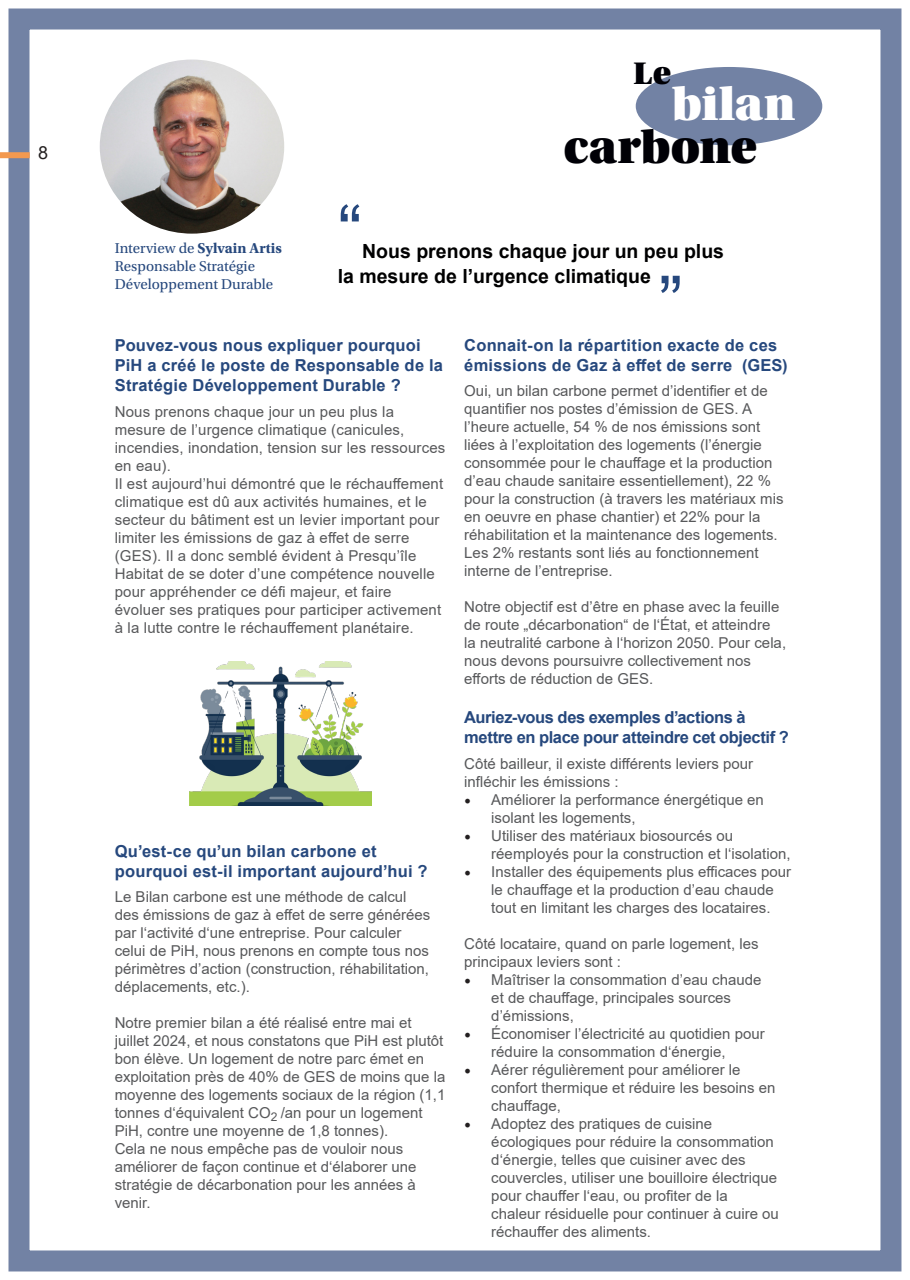
<style>
.page{position:relative;width:910px;height:1280px;background:#fff}
.page>*{position:absolute;margin:0;border:0;box-sizing:border-box;transform-origin:0 0}
.t1{font:73.5px "Arial";color:#26487d}
.Détails_de_la_page{font:48px "Utopia Std Black Headline";letter-spacing:-.005em;color:#000006}
.Détails_de_la_page-2{font:48px "Utopia Std Black Headline";color:#fff}
.Détails_de_la_page-3{font:33px "Utopia Std Black Headline";color:#000006}
.t2{font:700 19.5px/25.5px "Arial";color:#000001}
.t3{font:18px "Arial";color:#231f20}
.Détails_de_la_page-4{font:700 16.5px/19.8px "Arial";letter-spacing:.015em;color:#26487d}
.Détails_de_la_page-5{font:700 16.5px/19.8px "Arial";letter-spacing:-.025em;color:#26487d}
.t4{font:15px/18px "Arial";color:#57585a}
.Corps_de_texte{font:15px "Utopia Std";color:#26487d}
.Corps_de_texte-2{font:700 15px "Utopia Std";color:#26487d}
.s1{font-weight:400}
.s2{font-family:"Minion Pro";font-size:18px;color:#231f20}
</style>
<div class="page">
<div style="left:9px;top:9px;width:892px;height:1262px;border:21px solid #7282a4"></div>
<img style="left:100px;top:60px;width:184px;height:174px">
<div style="left:636px;top:67px;width:186px;height:78px;background:#7282a4;border-radius:50%"></div>
<img style="left:189px;top:661px;width:182px;height:144px">
<div style="left:0;top:152px;width:30px;height:6px;background:#f3994f"></div>
<p class="t3" style="left:38px;top:140px;width:12px">8</p>
<p class="Détails_de_la_page-3" style="left:633px;top:56px;width:39px">Le</p>
<p class="Détails_de_la_page-2" style="left:672px;top:79px;width:125px">bilan</p>
<p class="Corps_de_texte-2" style="left:115px;top:239px;width:168px"><span class="s1">Interview de</span> Sylvain Artis</p>
<p class="Corps_de_texte" style="left:115px;top:258px;width:142px">Responsable Stratégie</p>
<p class="Corps_de_texte" style="left:115px;top:276px;width:160px">Développement Durable</p>
<p class="Détails_de_la_page" style="left:563px;top:122px;width:195px">carbone</p>
<p class="t1" style="left:338px;top:181px;width:26px">“</p>
<p class="t2" style="left:338px;top:238px;width:388px;text-indent:24px">Nous prenons chaque jour un peu plus la mesure de l’urgence climatique</p>
<p class="t1" style="left:658px;top:207px;width:26px">„</p>
<p class="Détails_de_la_page-4" style="left:115px;top:335px;width:330px">Pouvez-vous nous expliquer pourquoi<br>PiH a créé le poste de Responsable de la<br>Stratégie Développement Durable ?</p>
<p class="t4" style="left:115px;top:403px;width:332px">Nous prenons chaque jour un peu plus la mesure de l’urgence climatique (canicules, incendies, inondation, tension sur les ressources en eau).</p>
<p class="t4" style="left:115px;top:475px;width:330px">Il est aujourd’hui démontré que le réchauffement climatique est dû aux activités humaines, et le secteur du bâtiment est un levier important pour limiter les émissions de gaz à effet de serre (GES). Il a donc semblé évident à Presqu’île Habitat de se doter d’une compétence nouvelle pour appréhender ce défi majeur, et faire évoluer ses pratiques pour participer activement à la lutte contre le réchauffement planétaire.</p>
<p class="Détails_de_la_page-4" style="left:115px;top:841px;width:314px">Qu’est-ce qu’un bilan carbone et pourquoi est-il important aujourd’hui ?</p>
<p class="t4" style="left:115px;top:887px;width:317px">Le Bilan carbone est une méthode de calcul des émissions de gaz à effet de serre générées par l‘activité d‘une entreprise. Pour calculer celui de PiH, nous prenons en compte tous nos périmètres d’action (construction, réhabilitation, déplacements, etc.).</p>
<p class="t4" style="left:115px;top:1013px;width:332px">Notre premier bilan a été réalisé entre mai et juillet 2024, et nous constatons que PiH est plutôt bon élève. Un logement de notre parc émet en exploitation près de 40% de GES de moins que la moyenne des logements sociaux de la région (1,1 tonnes d‘équivalent CO<sub>2</sub> /an pour un logement PiH, contre une moyenne de 1,8 tonnes).</p>
<p class="t4" style="left:115px;top:1139px;width:303px">Cela ne nous empêche pas de vouloir nous améliorer de façon continue et d‘élaborer une stratégie de décarbonation pour les années à venir.</p>
<p class="Détails_de_la_page-4" style="left:464px;top:335px;width:325px">Connait-on la répartition exacte de ces émissions de Gaz à effet de serre (GES)</p>
<p class="t4" style="left:464px;top:381px;width:321px">Oui, un bilan carbone permet d’identifier et de quantifier nos postes d’émission de GES. A l’heure actuelle, 54 % de nos émissions sont liées à l’exploitation des logements (l’énergie consommée pour le chauffage et la production d’eau chaude sanitaire essentiellement), 22 % pour la construction (à travers les matériaux mis en oeuvre en phase chantier) et 22% pour la réhabilitation et la maintenance des logements.<br>Les 2% restants sont liés au fonctionnement interne de l’entreprise.</p>
<p class="t4" style="left:464px;top:597px;width:323px">Notre objectif est d’être en phase avec la feuille de route „décarbonation“ de l‘État, et atteindre<br>la neutralité carbone à l‘horizon 2050. Pour cela, nous devons poursuivre collectivement nos efforts de réduction de GES.</p>
<p class="Détails_de_la_page-5" style="left:464px;top:707px;width:326px">Auriez-vous des exemples d’actions à mettre en place pour atteindre cet objectif ?</p>
<p class="t4" style="left:464px;top:755px;width:290px">Côté bailleur, il existe différents leviers pour infléchir les émissions :</p>
<p class="t4" style="left:491px;top:791px;width:274px;text-indent:-27px"><span class="s2">•</span> Améliorer la performance énergétique en isolant les logements,</p>
<p class="t4" style="left:491px;top:827px;width:301px;text-indent:-27px"><span class="s2">•</span> Utiliser des matériaux biosourcés ou réemployés pour la construction et l‘isolation,</p>
<p class="t4" style="left:491px;top:863px;width:301px;text-indent:-27px"><span class="s2">•</span> Installer des équipements plus efficaces pour le chauffage et la production d’eau chaude tout en limitant les charges des locataires.</p>
<p class="t4" style="left:464px;top:935px;width:296px">Côté locataire, quand on parle logement, les principaux leviers sont :</p>
<p class="t4" style="left:491px;top:971px;width:272px;text-indent:-27px"><span class="s2">•</span> Maîtriser la consommation d’eau chaude et de chauffage, principales sources d’émissions,</p>
<p class="t4" style="left:491px;top:1025px;width:275px;text-indent:-27px"><span class="s2">•</span> Économiser l’électricité au quotidien pour réduire la consommation d‘énergie,</p>
<p class="t4" style="left:491px;top:1061px;width:286px;text-indent:-27px"><span class="s2">•</span> Aérer régulièrement pour améliorer le confort thermique et réduire les besoins en chauffage,</p>
<p class="t4" style="left:491px;top:1115px;width:289px;text-indent:-27px"><span class="s2">•</span> Adoptez des pratiques de cuisine écologiques pour réduire la consommation d‘énergie, telles que cuisiner avec des couvercles, utiliser une bouilloire électrique pour chauffer l‘eau, ou profiter de la chaleur résiduelle pour continuer à cuire ou réchauffer des aliments.</p>
</div>
